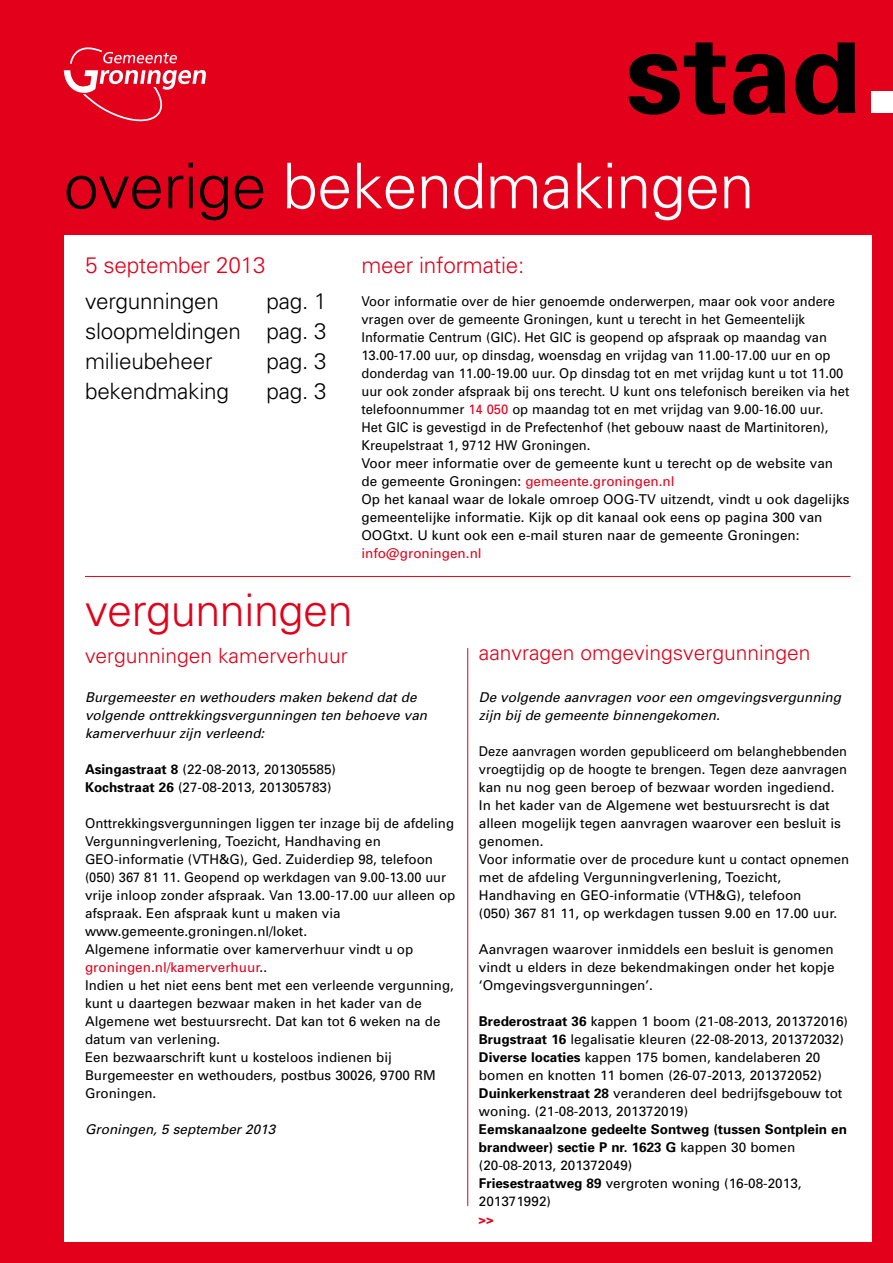
<style>
.page{position:relative;width:893px;height:1263px;background:#e2001a}
.page>*{position:absolute;margin:0;border:0;box-sizing:border-box;transform-origin:0 0}
.t1{font:300 63px "Univers";letter-spacing:-.01em;color:#fff}
.t2{font:300 45px "Univers";letter-spacing:-.01em;color:#e2001a}
.t3{font:300 22.5px/30px "Univers";letter-spacing:-.01em;color:#000;text-align:justify}
.t4{font:300 22.5px "Univers";letter-spacing:-.01em;color:#e2001a}
.t5{font:300 21px "Univers";color:#e2001a}
.t6{font:13.5px/18px "Univers";color:#000}
.t7{font:13.5px/18px "Univers";color:#000;scale:.96 1}
.t8{font:13.5px/18px "Univers";color:#000;scale:.95 1}
.t9{font:italic 13.5px/18px "Univers";color:#000}
.t10{font:700 13.5px/18px "Univers";color:#000}
.t11{font:13.5px "Univers";color:#e2001a}
.t12{font:700 13.5px "Univers";color:#e2001a}
.s1{color:#000}
.s2{color:#e2001a}
.s3{font-weight:700}
.s4{font-weight:400}
</style>
<div class="page">
<svg style="left:629px;top:43px;width:226px;height:72px"></svg>
<div style="left:872px;top:92px;width:21px;height:21px;background:#fff"></div>
<svg style="left:64px;top:47px;width:142px;height:75px"></svg>
<div style="left:64px;top:236px;width:808px;height:1006px;background:#fff"></div>
<hr style="left:85px;top:576px;width:765px;height:1px;background:#e2001a">
<hr style="left:467px;top:648px;width:1px;height:558px;background:#e2001a">
<h1 class="t1" style="left:64px;top:148px;width:692px"><span class="s1">overige</span> bekendmakingen</h1>
<h3 class="t4" style="left:85px;top:252px;width:182px">5 september 2013</h3>
<h3 class="t4" style="left:361px;top:252px;width:164px">meer informatie:</h3>
<p class="t7" style="left:361px;top:292px;width:510px">Voor informatie over de hier genoemde onderwerpen, maar ook voor andere vragen over de gemeente Groningen, kunt u terecht in het Gemeentelijk Informatie Centrum (GIC). Het GIC is geopend op afspraak op maandag van 13.00-17.00 uur, op dinsdag, woensdag en vrijdag van 11.00-17.00 uur en op donderdag van 11.00-19.00 uur. Op dinsdag tot en met vrijdag kunt u tot 11.00 uur ook zonder afspraak bij ons terecht. U kunt ons telefonisch bereiken via het telefoonnummer <span class="s2">14 050</span> op maandag tot en met vrijdag van 9.00-16.00 uur.<br>Het GIC is gevestigd in de Prefectenhof (het gebouw naast de Martinitoren), Kreupelstraat 1, 9712 HW Groningen.<br>Voor meer informatie over de gemeente kunt u terecht op de website van de gemeente Groningen: <span class="s2">gemeente.groningen.nl<br></span>Op het kanaal waar de lokale omroep OOG-TV uitzendt, vindt u ook dagelijks gemeentelijke informatie. Kijk op dit kanaal ook eens op pagina 300 van OOGtxt. U kunt ook een e-mail sturen naar de gemeente Groningen:</p>
<p class="t11" style="left:361px;top:545px;width:122px">info@groningen.nl</p>
<h3 class="t3" style="left:85px;top:286px;width:135px">vergunningen</h3>
<h3 class="t3" style="left:85px;top:286px;width:243px;text-indent:182px">pag. 1 sloopmeldingen pag. 3 milieubeheer</h3>
<h3 class="t3" style="left:267px;top:346px;width:62px">pag. 3</h3>
<h3 class="t3" style="left:85px;top:376px;width:145px">bekendmaking</h3>
<h3 class="t3" style="left:267px;top:376px;width:62px">pag. 3</h3>
<h2 class="t2" style="left:85px;top:583px;width:269px">vergunningen</h2>
<h3 class="t5" style="left:85px;top:643px;width:264px">vergunningen kamerverhuur</h3>
<p class="t9" style="left:85px;top:688px;width:344px">Burgemeester en wethouders maken bekend dat de volgende onttrekkingsvergunningen ten behoeve van kamerverhuur zijn verleend:</p>
<p class="t6" style="left:85px;top:760px;width:253px"><span class="s3">Asingastraat 8</span> (22-08-2013, 201305585)<br><span class="s3">Kochstraat 26</span> (27-08-2013, 201305783)</p>
<p class="t6" style="left:85px;top:814px;width:372px">Onttrekkingsvergunningen liggen ter inzage bij de afdeling Vergunningverlening, Toezicht, Handhaving en GEO-informatie (VTH&amp;G), Ged. Zuiderdiep 98, telefoon (050) 367 81 11. Geopend op werkdagen van 9.00-13.00 uur vrije inloop zonder afspraak. Van 13.00-17.00 uur alleen op afspraak. Een afspraak kunt u maken via www.gemeente.groningen.nl/loket.<br>Algemene informatie over kamerverhuur vindt u op <span class="s2">groningen.nl/kamerverhuur</span>..<br>Indien u het niet eens bent met een verleende vergunning, kunt u daartegen bezwaar maken in het kader van de Algemene wet bestuursrecht. Dat kan tot 6 weken na de datum van verlening.<br>Een bezwaarschrift kunt u kosteloos indienen bij Burgemeester en wethouders, postbus 30026, 9700 RM Groningen.</p>
<p class="t9" style="left:85px;top:1120px;width:192px">Groningen, 5 september 2013</p>
<h3 class="t5" style="left:479px;top:640px;width:333px">aanvragen omgevingsvergunningen</h3>
<p class="t9" style="left:479px;top:688px;width:363px">De volgende aanvragen voor een omgevingsvergunning zijn bij de gemeente binnengekomen.</p>
<p class="t8" style="left:479px;top:742px;width:391px">Deze aanvragen worden gepubliceerd om belanghebbenden vroegtijdig op de hoogte te brengen. Tegen deze aanvragen kan nu nog geen beroep of bezwaar worden ingediend.<br>In het kader van de Algemene wet bestuursrecht is dat alleen mogelijk tegen aanvragen waarover een besluit is genomen.<br>Voor informatie over de procedure kunt u contact opnemen met de afdeling Vergunningverlening, Toezicht, Handhaving en GEO-informatie (VTH&amp;G), telefoon<br>(050) 367 81 11, op werkdagen tussen 9.00 en 17.00 uur.</p>
<p class="t6" style="left:479px;top:940px;width:357px;text-align:justify">Aanvragen waarover inmiddels een besluit is genomen vindt u elders in deze bekendmakingen onder het kopje ‘Omgevingsvergunningen’.</p>
<p class="t6" style="left:479px;top:1012px;width:371px"><span class="s3">Brederostraat 36</span> kappen 1 boom (21-08-2013, 201372016)<br><span class="s3">Brugstraat 16</span> legalisatie kleuren (22-08-2013, 201372032)<br><span class="s3">Diverse locaties</span> kappen 175 bomen, kandelaberen 20 bomen en knotten 11 bomen (26-07-2013, 201372052)<br><span class="s3">Duinkerkenstraat 28</span> veranderen deel bedrijfsgebouw tot woning. (21-08-2013, 201372019)</p>
<p class="t10" style="left:479px;top:1120px;width:369px">Eemskanaalzone gedeelte Sontweg (tussen Sontplein en brandweer) sectie P nr. 1623 G <span class="s4">kappen 30 bomen (20-08-2013, 201372049)<br></span>Friesestraatweg 89 <span class="s4">vergroten woning (16-08-2013, 201371992)</span></p>
<p class="t12" style="left:478px;top:1211px;width:17px">&gt;&gt;</p>
</div>
